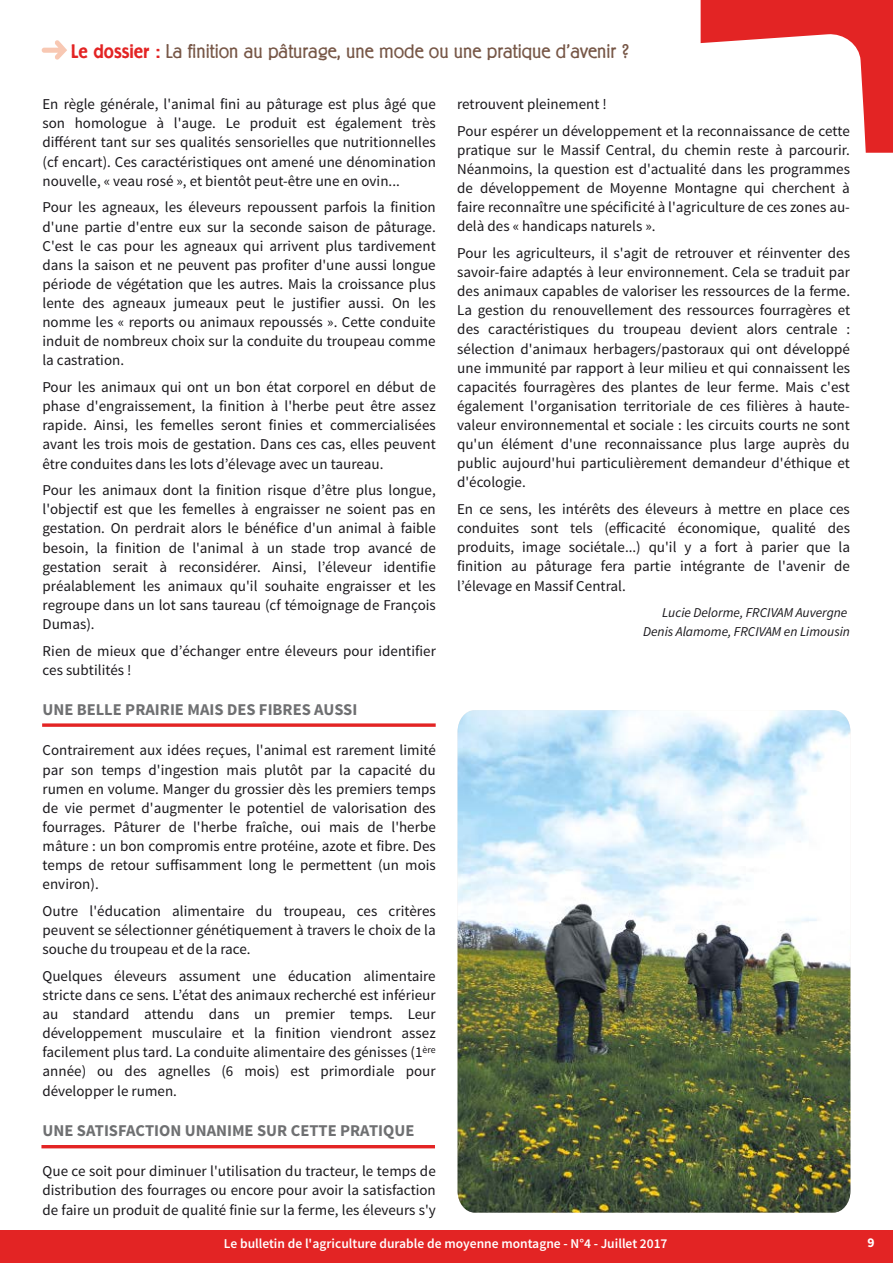
<style>
.page{position:relative;width:893px;height:1263px;background:#fff}
.page>*{position:absolute;margin:0;border:0;box-sizing:border-box;transform-origin:0 0}
.t1{font:300 19.5px "Berliner Grotesk";color:#775747}
.t2{font:700 16.5px "Source Sans Pro";color:#6f7072}
.t3{font:15px/19.2px "Source Sans Pro";color:#19171b;text-align:justify}
.t4{font:600 13.5px "Source Sans Pro";color:#fff}
.t5{font:italic 13.5px/19.2px "Source Sans Pro";letter-spacing:-.005em;color:#19171b;text-align:right}
.t6{font:700 13.5px "Source Sans Pro";color:#fff}
.s1{font-weight:500;color:#e32424}
</style>
<div class="page">
<svg style="left:701px;top:0;width:192px;height:153px"></svg>
<div style="left:0;top:1230px;width:893px;height:33px;background:#e32424"></div>
<svg style="left:42px;top:40px;width:25px;height:20px"></svg>
<hr style="left:41px;top:1145px;width:394px;height:3px;background:#e32424">
<svg style="left:42px;top:723px;width:394px;height:4px;background:#e64444"></svg>
<img style="left:457px;top:710px;width:393px;height:503px">
<h1 class="t1" style="left:71px;top:44px;width:560px"><span class="s1">Le dossier :</span> La finition au pâturage, une mode ou une pratique d’avenir ?</h1>
<p class="t3" style="left:42px;top:95px;width:395px">En règle générale, l'animal fini au pâturage est plus âgé que son homologue à l'auge. Le produit est également très différent tant sur ses qualités sensorielles que nutritionnelles (cf encart). Ces caractéristiques ont amené une dénomination nouvelle, « veau rosé », et bientôt peut-être une en ovin...</p>
<p class="t3" style="left:42px;top:198px;width:395px">Pour les agneaux, les éleveurs repoussent parfois la finition d'une partie d'entre eux sur la seconde saison de pâturage.<br>C'est le cas pour les agneaux qui arrivent plus tardivement dans la saison et ne peuvent pas profiter d'une aussi longue période de végétation que les autres. Mais la croissance plus lente des agneaux jumeaux peut le justifier aussi. On les nomme les « reports ou animaux repoussés ». Cette conduite induit de nombreux choix sur la conduite du troupeau comme la castration.</p>
<p class="t3" style="left:42px;top:378px;width:395px">Pour les animaux qui ont un bon état corporel en début de phase d'engraissement, la finition à l'herbe peut être assez rapide. Ainsi, les femelles seront finies et commercialisées avant les trois mois de gestation. Dans ces cas, elles peuvent être conduites dans les lots d’élevage avec un taureau.</p>
<p class="t3" style="left:42px;top:481px;width:395px">Pour les animaux dont la finition risque d’être plus longue, l'objectif est que les femelles à engraisser ne soient pas en gestation. On perdrait alors le bénéfice d'un animal à faible besoin, la finition de l'animal à un stade trop avancé de gestation serait à reconsidérer. Ainsi, l’éleveur identifie préalablement les animaux qu'il souhaite engraisser et les regroupe dans un lot sans taureau (cf témoignage de François Dumas).</p>
<p class="t3" style="left:43px;top:641px;width:395px">Rien de mieux que d’échanger entre éleveurs pour identifier ces subtilités !</p>
<p class="t2" style="left:43px;top:699px;width:316px">UNE BELLE PRAIRIE MAIS DES FIBRES AUSSI</p>
<p class="t3" style="left:42px;top:741px;width:395px">Contrairement aux idées reçues, l'animal est rarement limité par son temps d'ingestion mais plutôt par la capacité du rumen en volume. Manger du grossier dès les premiers temps de vie permet d'augmenter le potentiel de valorisation des fourrages. Pâturer de l'herbe fraîche, oui mais de l'herbe mâture : un bon compromis entre protéine, azote et fibre. Des temps de retour suffisamment long le permettent (un mois environ).</p>
<p class="t3" style="left:42px;top:902px;width:395px">Outre l'éducation alimentaire du troupeau, ces critères peuvent se sélectionner génétiquement à travers le choix de la souche du troupeau et de la race.</p>
<p class="t3" style="left:42px;top:966px;width:395px">Quelques éleveurs assument une éducation alimentaire stricte dans ce sens. L’état des animaux recherché est inférieur au standard attendu dans un premier temps. Leur développement musculaire et la finition viendront assez facilement plus tard. La conduite alimentaire des génisses (1<sup>ère </sup>année) ou des agnelles (6 mois) est primordiale pour développer le rumen.</p>
<p class="t2" style="left:43px;top:1120px;width:373px">UNE SATISFACTION UNANIME SUR CETTE PRATIQUE</p>
<p class="t3" style="left:43px;top:1162px;width:395px">Que ce soit pour diminuer l'utilisation du tracteur, le temps de distribution des fourrages ou encore pour avoir la satisfaction de faire un produit de qualité finie sur la ferme, les éleveurs s'y</p>
<p class="t3" style="left:457px;top:91px;width:394px;line-height:26.7px">retrouvent pleinement !<br>Pour espérer un développement et la reconnaissance de cette</p>
<p class="t3" style="left:457px;top:140px;width:394px">pratique sur le Massif Central, du chemin reste à parcourir.<br>Néanmoins, la question est d'actualité dans les programmes de développement de Moyenne Montagne qui cherchent à faire reconnaître une spécificité à l'agriculture de ces zones au&shy;delà des « handicaps naturels ».</p>
<p class="t3" style="left:457px;top:244px;width:395px">Pour les agriculteurs, il s'agit de retrouver et réinventer des savoir-faire adaptés à leur environnement. Cela se traduit par des animaux capables de valoriser les ressources de la ferme.<br>La gestion du renouvellement des ressources fourragères et des caractéristiques du troupeau devient alors centrale : sélection d'animaux herbagers/pastoraux qui ont développé une immunité par rapport à leur milieu et qui connaissent les capacités fourragères des plantes de leur ferme. Mais c'est également l'organisation territoriale de ces filières à haute&shy;valeur environnemental et sociale : les circuits courts ne sont qu'un élément d'une reconnaissance plus large auprès du public aujourd'hui particulièrement demandeur d'éthique et d'écologie.</p>
<p class="t3" style="left:457px;top:500px;width:394px">En ce sens, les intérêts des éleveurs à mettre en place ces conduites sont tels (efficacité économique, qualité des produits, image sociétale...) qu'il y a fort à parier que la finition au pâturage fera partie intégrante de l'avenir de l’élevage en Massif Central.</p>
<p class="t5" style="left:643px;top:603px;width:208px">Lucie Delorme, FRCIVAM Auvergne<br>Denis Alamome, FRCIVAM en Limousin</p>
<p class="t4" style="left:224px;top:1234px;width:445px">Le bulletin de l'agriculture durable de moyenne montagne - N°4 - Juillet 2017</p>
<p class="t6" style="left:867px;top:1233px;width:9px">9</p>
</div>
